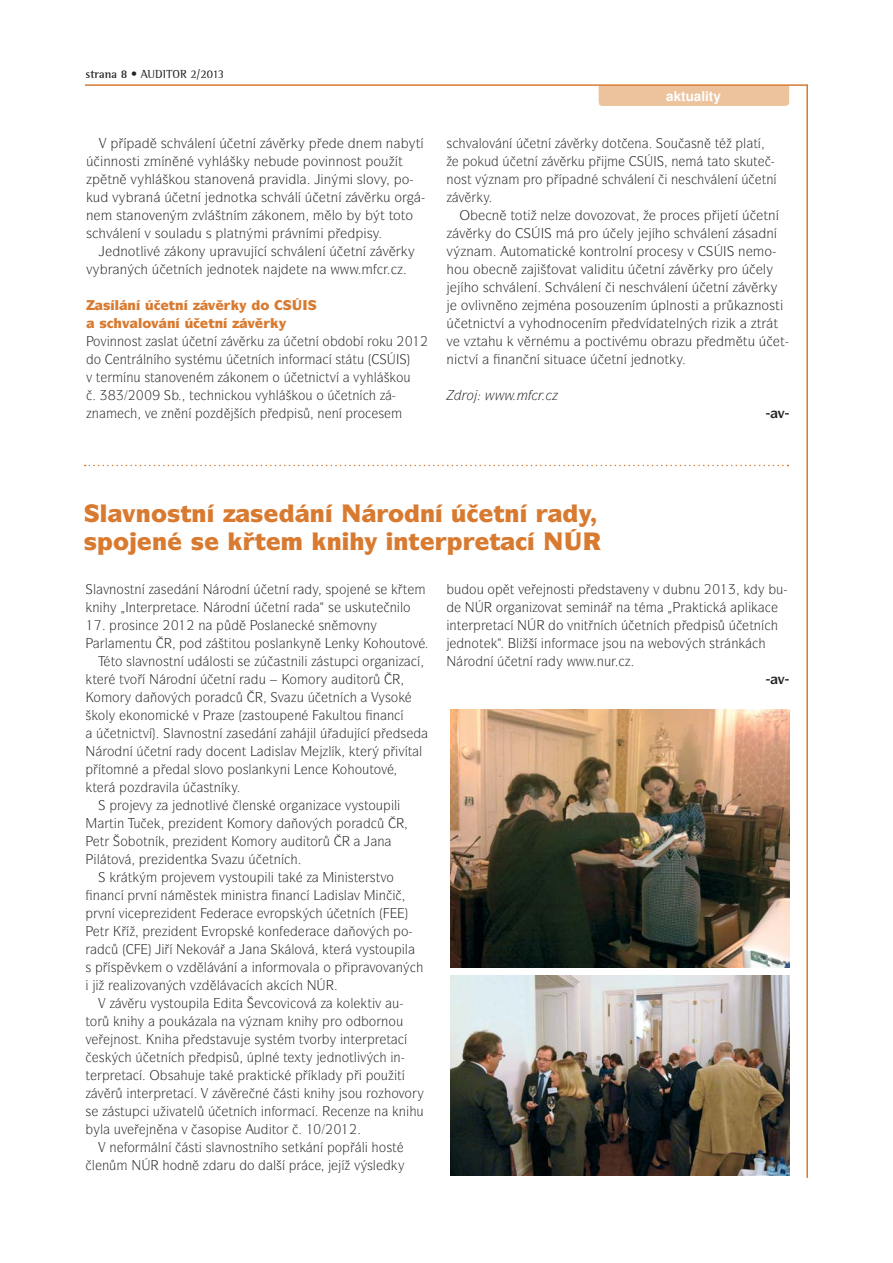
<style>
.page{position:relative;width:893px;height:1263px;background:#fff}
.page>*{position:absolute;margin:0;border:0;box-sizing:border-box;transform-origin:0 0}
.t1{font:900 24px "Itc Symbol CE";color:#d87a30}
.t2{font:13.5px "Itc Symbol CE";color:#231f20}
.t3{font:13.5px "Itc Symbol CE";color:#231f20;scale:.96 1}
.t4{font:700 13.5px "Nimbus San LCE";color:#fff}
.t5{font:900 13.5px "Itc Symbol CE";color:#d87a30}
.t6{font:12px "Rotis Semiserif";color:#231f20}
.s1{font-weight:700}
</style>
<div class="page">
<hr style="left:806px;top:85px;width:2px;height:1093px;background:#d87a30">
<div style="left:599px;top:86px;width:190px;height:20px;background:#edc39e"></div>
<hr style="left:85px;top:84px;width:723px;height:2px;background:#d87a30">
<img style="left:450px;top:710px;width:339px;height:257px">
<img style="left:450px;top:975px;width:339px;height:200px">
<svg style="left:85px;top:465px;width:699px;height:1px"></svg>
<p class="t6" style="left:86px;top:66px;width:140px"><span class="s1">strana 8 •</span> AUDITOR 2/2013</p>
<p class="t2" style="left:161px;top:137px;width:53px">▲ ❖●■</p>
<p class="t2" style="left:103px;top:155px;width:35px">■■□▲▼</p>
<p class="t2" style="left:165px;top:155px;width:59px">■■ ❖ ●</p>
<p class="t2" style="left:311px;top:155px;width:93px">□❖ ■■□▲▼ □◆ ▼</p>
<p class="t2" style="left:107px;top:173px;width:49px">▼■ ❖ ●</p>
<p class="t2" style="left:175px;top:173px;width:74px">□◆ ▲▼ ■□❖ ■</p>
<p class="t2" style="left:324px;top:173px;width:58px">■ ▲●□❖</p>
<p class="t2" style="left:146px;top:191px;width:54px">■ ▼■</p>
<p class="t2" style="left:223px;top:191px;width:22px">■□▼</p>
<p class="t2" style="left:261px;top:191px;width:38px">▲ ❖●</p>
<p class="t2" style="left:358px;top:191px;width:46px">❖ ◆ □</p>
<p class="t2" style="left:86px;top:209px;width:85px">■ ▲▼ ■□❖ ■</p>
<p class="t2" style="left:198px;top:209px;width:37px">❖● ▼■</p>
<p class="t2" style="left:380px;top:209px;width:34px">▼ ▼□▼□</p>
<p class="t2" style="left:86px;top:227px;width:162px">▲ ❖●■ ❖ ▲□◆● ◆ ▲ ●▼■</p>
<p class="t2" style="left:120px;top:245px;width:35px">■□▼● ❖</p>
<p class="t2" style="left:184px;top:245px;width:35px">□■ ◆</p>
<p class="t2" style="left:271px;top:245px;width:53px">▲ ❖●■</p>
<p class="t2" style="left:225px;top:263px;width:22px">■□▼</p>
<p class="t2" style="left:263px;top:263px;width:58px">■ ▼ ■</p>
<p class="t5" style="left:103px;top:299px;width:35px">▲● ■</p>
<p class="t5" style="left:99px;top:317px;width:78px">▲ ❖●□❖■</p>
<p class="t3" style="left:93px;top:335px;width:90px">□❖ ■■□▲▼ ▲● ▼</p>
<p class="t3" style="left:304px;top:335px;width:52px">▼■ □ □</p>
<p class="t3" style="left:94px;top:353px;width:109px">□ ■▼ ●■ □ ▲ ▲▼</p>
<p class="t3" style="left:215px;top:353px;width:46px">◆ ▼■</p>
<p class="t3" style="left:335px;top:353px;width:31px">▲▼ ▼◆</p>
<p class="t3" style="left:126px;top:371px;width:74px">■◆ ▲▼ ■□❖ ■</p>
<p class="t3" style="left:273px;top:371px;width:68px">□ ▼■ ▼❖</p>
<p class="t3" style="left:189px;top:389px;width:95px">▼ ■□◆ ❖●</p>
<p class="t3" style="left:298px;top:389px;width:28px">□◆ □</p>
<p class="t3" style="left:92px;top:407px;width:9px">■</p>
<p class="t3" style="left:145px;top:407px;width:70px">❖ ■ ■ □</p>
<p class="t3" style="left:297px;top:407px;width:45px">▲ ■ ■</p>
<p class="t4" style="left:666px;top:89px;width:56px">aktuality</p>
<p class="t3" style="left:447px;top:137px;width:67px">▲ ❖●□❖■</p>
<p class="t3" style="left:610px;top:137px;width:35px">□▼ ■</p>
<p class="t3" style="left:663px;top:137px;width:60px">□◆ ▲■ ▼</p>
<p class="t3" style="left:671px;top:155px;width:92px">■ ▼ ▼□ ▲ ◆▼</p>
<p class="t3" style="left:447px;top:173px;width:58px">■□▲▼ ❖ ■</p>
<p class="t3" style="left:584px;top:173px;width:71px">■ ▲ ❖●■</p>
<p class="t3" style="left:671px;top:173px;width:68px">■▲ ❖●■</p>
<p class="t2" style="left:492px;top:209px;width:68px">■ ▼□▼ ■ ●</p>
<p class="t2" style="left:583px;top:209px;width:54px">□❖□ □❖ ▼</p>
<p class="t2" style="left:730px;top:209px;width:47px">▼ ▼■</p>
<p class="t2" style="left:662px;top:227px;width:64px">□ ▲ ❖●■</p>
<p class="t2" style="left:509px;top:245px;width:21px">◆▼□</p>
<p class="t2" style="left:586px;top:245px;width:45px">□■▼ □●■</p>
<p class="t2" style="left:649px;top:245px;width:46px">□ ▲ ❖</p>
<p class="t2" style="left:454px;top:263px;width:28px">□◆ □</p>
<p class="t2" style="left:503px;top:263px;width:9px">■</p>
<p class="t2" style="left:551px;top:263px;width:74px">□❖▼ ❖● ▼◆</p>
<p class="t2" style="left:471px;top:281px;width:64px">□ ▲ ❖●■</p>
<p class="t2" style="left:567px;top:281px;width:33px">❖●■</p>
<p class="t2" style="left:619px;top:281px;width:68px">■▲ ❖●■</p>
<p class="t2" style="left:461px;top:299px;width:58px">□❖● ❖■ ■□</p>
<p class="t2" style="left:556px;top:299px;width:77px">■ □▲□◆ ■</p>
<p class="t2" style="left:666px;top:299px;width:31px">●■□▲▼</p>
<p class="t2" style="left:754px;top:299px;width:28px">■□▲▼</p>
<p class="t2" style="left:468px;top:317px;width:35px">▼■ ▼❖</p>
<p class="t2" style="left:519px;top:317px;width:75px">❖ □■□ ■</p>
<p class="t2" style="left:639px;top:317px;width:49px">❖ ▼●■</p>
<p class="t2" style="left:447px;top:335px;width:98px">❖ ❖▼ ◆ ❖■</p>
<p class="t2" style="left:562px;top:335px;width:61px">◆ □▼❖</p>
<p class="t2" style="left:447px;top:353px;width:30px">■ ▼❖</p>
<p class="t2" style="left:501px;top:353px;width:66px">■ ■■ ▲▼◆</p>
<p class="t2" style="left:649px;top:353px;width:22px">■□▼</p>
<h1 class="t1" style="left:100px;top:502px;width:108px">● ❖■□▲▼■</h1>
<h1 class="t1" style="left:84px;top:530px;width:122px">▲□■ ▲</h1>
<h1 class="t1" style="left:327px;top:530px;width:94px">■ ■▼</h1>
<p class="t2" style="left:93px;top:582px;width:50px">● ❖■□▲▼■</p>
<p class="t2" style="left:325px;top:582px;width:57px">▲□■ ▲</p>
<p class="t2" style="left:92px;top:600px;width:50px">■ ■▼</p>
<p class="t2" style="left:328px;top:600px;width:84px">▲ ◆▲ ◆▼ ■●□</p>
<p class="t2" style="left:122px;top:618px;width:25px">□▲■</p>
<p class="t2" style="left:198px;top:618px;width:9px">■</p>
<p class="t2" style="left:257px;top:618px;width:32px">□▲● ■</p>
<p class="t2" style="left:350px;top:618px;width:22px">□❖■</p>
<p class="t2" style="left:105px;top:636px;width:49px">● ■▼◆</p>
<p class="t2" style="left:187px;top:636px;width:129px">□ ▼ ▼□◆ □▲● ■ ■</p>
<p class="t2" style="left:338px;top:636px;width:82px">■ □ □◆▼□❖</p>
<p class="t2" style="left:111px;top:654px;width:134px">▼□ ▲● ❖■□▲▼■ ◆ ●□▲▼ ▲</p>
<p class="t2" style="left:280px;top:654px;width:26px">▲▼■ ●</p>
<p class="t2" style="left:324px;top:654px;width:19px">▲▼◆</p>
<p class="t2" style="left:92px;top:672px;width:47px">▼ ▼❖□</p>
<p class="t2" style="left:259px;top:672px;width:58px">◆ □ □</p>
<p class="t2" style="left:338px;top:672px;width:32px">◆ ▼□</p>
<p class="t2" style="left:133px;top:708px;width:24px">□■□</p>
<p class="t2" style="left:255px;top:708px;width:49px">▲▼□◆ ■</p>
<p class="t2" style="left:332px;top:708px;width:64px">◆●▼□◆ ■ ■</p>
<p class="t2" style="left:117px;top:726px;width:34px">▼■ ▼❖</p>
<p class="t2" style="left:171px;top:726px;width:50px">● ❖■□▲▼■</p>
<p class="t2" style="left:214px;top:744px;width:34px">□ ■▼</p>
<p class="t2" style="left:275px;top:744px;width:24px">▲● ❖</p>
<p class="t2" style="left:398px;top:744px;width:25px">❖▼●</p>
<p class="t2" style="left:101px;top:762px;width:32px">▼□ ■</p>
<p class="t2" style="left:187px;top:762px;width:101px">● ▲●□❖□ □▲● ■ ■</p>
<p class="t2" style="left:308px;top:762px;width:81px">■ □ □◆▼□❖</p>
<p class="t2" style="left:203px;top:780px;width:19px">▲▼■</p>
<p class="t2" style="left:190px;top:798px;width:74px">■□▼● ❖ ● ■▲</p>
<p class="t2" style="left:345px;top:798px;width:54px">❖ ▲▼□◆ ●</p>
<p class="t2" style="left:109px;top:816px;width:33px">▼■ ◆</p>
<p class="t2" style="left:211px;top:816px;width:51px">■▼ □ □</p>
<p class="t2" style="left:100px;top:834px;width:57px">▼ □ □▼■</p>
<p class="t2" style="left:216px;top:834px;width:51px">■▼ □ □</p>
<p class="t2" style="left:288px;top:834px;width:32px">◆ ▼□</p>
<p class="t2" style="left:377px;top:834px;width:9px">■</p>
<p class="t2" style="left:97px;top:852px;width:30px">● ▼□❖</p>
<p class="t2" style="left:219px;top:870px;width:65px">❖ ▲▼□◆ ● ▼</p>
<p class="t2" style="left:337px;top:870px;width:58px">■ ▲▼ ▲▼❖□</p>
<p class="t2" style="left:140px;top:888px;width:29px">❖■ ■</p>
<p class="t2" style="left:235px;top:888px;width:22px">■▲▼</p>
<p class="t2" style="left:338px;top:888px;width:24px">▲● ❖</p>
<p class="t2" style="left:379px;top:888px;width:9px">■</p>
<p class="t2" style="left:98px;top:906px;width:28px">❖■ ❖</p>
<p class="t2" style="left:264px;top:906px;width:33px">❖□▲</p>
<p class="t2" style="left:186px;top:924px;width:57px">■▼ ❖□ ▲</p>
<p class="t2" style="left:252px;top:942px;width:57px">■ ●□❖</p>
<p class="t2" style="left:329px;top:942px;width:81px">▼ ❖ ▲▼□◆ ●</p>
<p class="t2" style="left:86px;top:960px;width:53px">▲ ▲ ❖</p>
<p class="t2" style="left:204px;top:960px;width:32px">●❖■</p>
<p class="t2" style="left:255px;top:960px;width:78px">■□ □❖● □</p>
<p class="t2" style="left:369px;top:960px;width:35px">❖□❖ ■</p>
<p class="t2" style="left:127px;top:978px;width:41px">●□❖■</p>
<p class="t2" style="left:190px;top:978px;width:45px">❖ ●❖</p>
<p class="t2" style="left:122px;top:996px;width:82px">❖ ◆ ❖ ▲▼□◆ ●</p>
<p class="t2" style="left:232px;top:996px;width:80px">▼ ❖ □❖ □❖</p>
<p class="t2" style="left:343px;top:996px;width:58px">□● ▼❖ ◆</p>
<p class="t2" style="left:120px;top:1014px;width:9px">■</p>
<p class="t2" style="left:207px;top:1014px;width:60px">● ■ ❖ ■</p>
<p class="t2" style="left:294px;top:1014px;width:9px">■</p>
<p class="t2" style="left:335px;top:1014px;width:70px">□ □ □ ■□◆</p>
<p class="t2" style="left:86px;top:1032px;width:78px">❖ ■□▲▼ ■</p>
<p class="t2" style="left:210px;top:1032px;width:69px">▲▼ ❖◆ ▲ ▲▼</p>
<p class="t2" style="left:299px;top:1032px;width:20px">▼❖□</p>
<p class="t2" style="left:226px;top:1050px;width:81px">▲ ●■ ▼ ▼</p>
<p class="t2" style="left:334px;top:1050px;width:34px">■□▼● ❖</p>
<p class="t2" style="left:394px;top:1050px;width:9px">■</p>
<p class="t2" style="left:168px;top:1068px;width:47px">▲ ◆ ▼</p>
<p class="t2" style="left:318px;top:1068px;width:5px">●</p>
<p class="t2" style="left:373px;top:1068px;width:30px">□◆ ▼</p>
<p class="t2" style="left:98px;top:1086px;width:45px">❖ ■▼</p>
<p class="t2" style="left:286px;top:1086px;width:33px">▲▼ ■</p>
<p class="t2" style="left:342px;top:1086px;width:72px">▲□◆ □ □❖□</p>
<p class="t2" style="left:86px;top:1104px;width:48px">▲ ▲▼◆</p>
<p class="t2" style="left:153px;top:1104px;width:46px">◆❖▼●</p>
<p class="t2" style="left:100px;top:1122px;width:29px">● ◆❖</p>
<p class="t2" style="left:149px;top:1122px;width:40px">■ ■ ❖</p>
<p class="t2" style="left:205px;top:1122px;width:32px">▲□ ▲</p>
<p class="t2" style="left:254px;top:1122px;width:32px">◆ ▼□</p>
<p class="t2" style="left:158px;top:1140px;width:12px">●■</p>
<p class="t2" style="left:188px;top:1140px;width:155px">▲▼ ▲● ❖■□▲▼■ □ ▲ ▼ ■ □</p>
<p class="t2" style="left:362px;top:1140px;width:37px">● □▲▼</p>
<p class="t2" style="left:273px;top:1158px;width:5px">●</p>
<p class="t2" style="left:354px;top:1158px;width:24px">❖ ▲●</p>
<p class="t2" style="left:454px;top:582px;width:72px">◆□◆ □ ▼ ❖</p>
<p class="t2" style="left:546px;top:582px;width:27px">■□▲▼</p>
<p class="t2" style="left:605px;top:582px;width:97px">▲▼❖■ ❖ ◆■◆</p>
<p class="t2" style="left:496px;top:600px;width:78px">□ ■□❖▼ ▲</p>
<p class="t2" style="left:593px;top:600px;width:47px">■ ■ ▼</p>
<p class="t2" style="left:745px;top:600px;width:5px">●</p>
<p class="t2" style="left:556px;top:618px;width:46px">□ ❖■▼■</p>
<p class="t2" style="left:712px;top:618px;width:51px">▲ ▼■</p>
<p class="t2" style="left:464px;top:636px;width:21px">■□▼</p>
<p class="t2" style="left:516px;top:636px;width:48px">● ■ □</p>
<p class="t2" style="left:606px;top:636px;width:33px">▲□◆ ■</p>
<p class="t2" style="left:709px;top:636px;width:31px">▲▼ ■</p>
</div>
